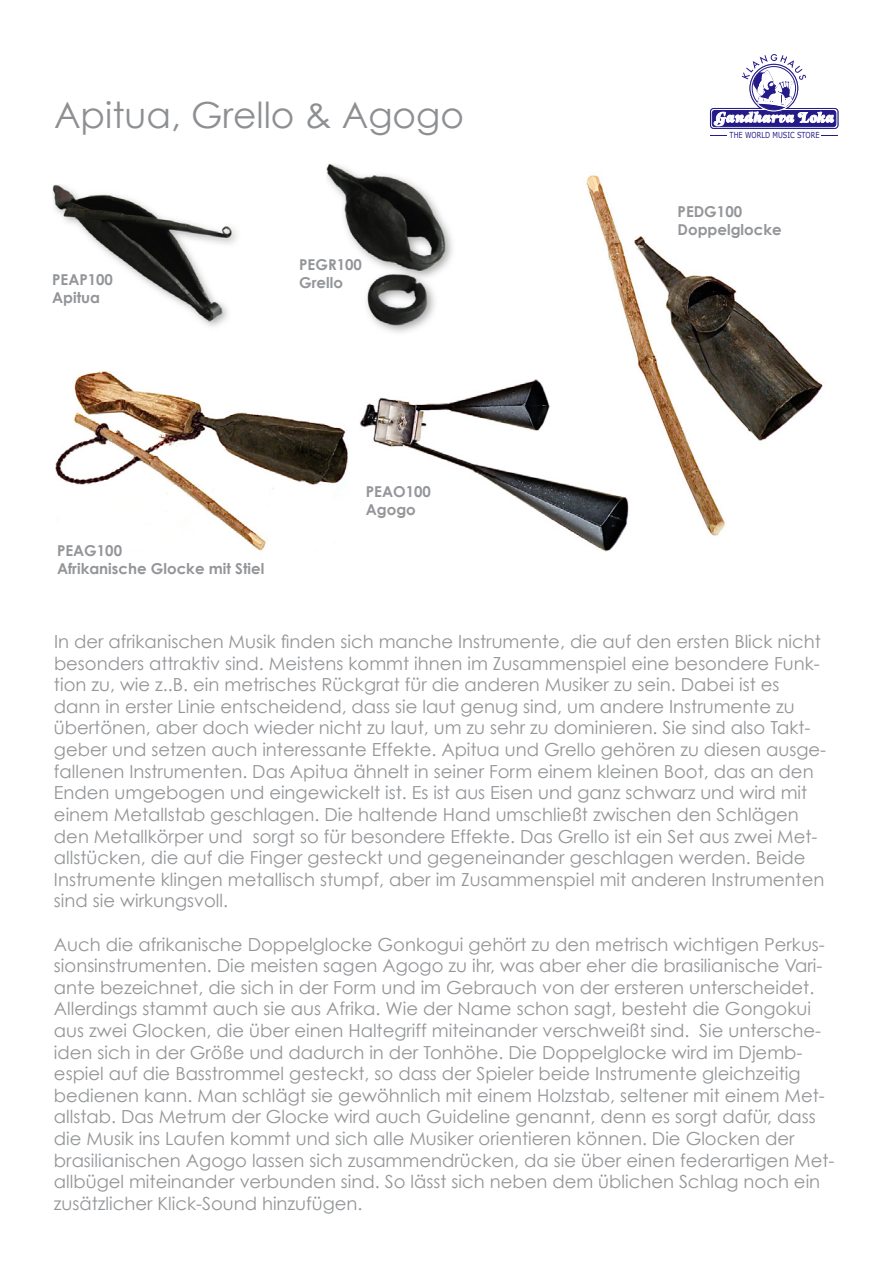
<style>
.page{position:relative;width:893px;height:1263px;background:#fff}
.page>*{position:absolute;margin:0;border:0;box-sizing:border-box;transform-origin:0 0}
.t1{font:36px "Century Gothic";color:#8d8f92}
.t2{font:18px/21.6px "Century Gothic";color:#939598}
.t3{font:700 15px/18px "Century Gothic";color:#939598}
.t4{font:8.25px "Verdana";color:#251b88;scale:.8 1}
</style>
<div class="page">
<img style="left:55px;top:371px;width:293px;height:180px">
<img style="left:586px;top:174px;width:237px;height:362px">
<img style="left:360px;top:379px;width:271px;height:173px">
<svg style="left:710px;top:54px;width:128px;height:75px"></svg>
<img style="left:52px;top:184px;width:185px;height:143px">
<img style="left:326px;top:164px;width:127px;height:169px">
<h1 class="t1" style="left:54px;top:93px;width:411px">Apitua, Grello &amp; Agogo</h1>
<p class="t3" style="left:52px;top:270px;width:62px">PEAP100<br>Apitua</p>
<p class="t3" style="left:299px;top:255px;width:64px">PEGR100<br>Grello</p>
<p class="t3" style="left:57px;top:541px;width:209px">PEAG100<br>Afrikanische Glocke mit Stiel</p>
<p class="t3" style="left:366px;top:482px;width:67px">PEAO100<br>Agogo</p>
<p class="t4" style="left:730px;top:130px;width:114px">THE WORLD MUSIC STORE</p>
<p class="t3" style="left:678px;top:202px;width:106px">PEDG100<br>Doppelglocke</p>
<p class="t2" style="left:54px;top:630px;width:774px">In der afrikanischen Musik finden sich manche Instrumente, die auf den ersten Blick nicht besonders attraktiv sind. Meistens kommt ihnen im Zusammenspiel eine besondere Funk&shy;tion zu, wie z..B. ein metrisches Rückgrat für die anderen Musiker zu sein. Dabei ist es dann in erster Linie entscheidend, dass sie laut genug sind, um andere Instrumente zu übertönen, aber doch wieder nicht zu laut, um zu sehr zu dominieren. Sie sind also Takt&shy;geber und setzen auch interessante Effekte. Apitua und Grello gehören zu diesen ausge&shy;fallenen Instrumenten. Das Apitua ähnelt in seiner Form einem kleinen Boot, das an den Enden umgebogen und eingewickelt ist. Es ist aus Eisen und ganz schwarz und wird mit einem Metallstab geschlagen. Die haltende Hand umschließt zwischen den Schlägen den Metallkörper und sorgt so für besondere Effekte. Das Grello ist ein Set aus zwei Met&shy;allstücken, die auf die Finger gesteckt und gegeneinander geschlagen werden. Beide Instrumente klingen metallisch stumpf, aber im Zusammenspiel mit anderen Instrumenten sind sie wirkungsvoll.</p>
<p class="t2" style="left:54px;top:933px;width:782px">Auch die afrikanische Doppelglocke Gonkogui gehört zu den metrisch wichtigen Perkus&shy;sionsinstrumenten. Die meisten sagen Agogo zu ihr, was aber eher die brasilianische Vari&shy;ante bezeichnet, die sich in der Form und im Gebrauch von der ersteren unterscheidet.<br>Allerdings stammt auch sie aus Afrika. Wie der Name schon sagt, besteht die Gongokui aus zwei Glocken, die über einen Haltegriff miteinander verschweißt sind. Sie untersche&shy;iden sich in der Größe und dadurch in der Tonhöhe. Die Doppelglocke wird im Djemb&shy;espiel auf die Basstrommel gesteckt, so dass der Spieler beide Instrumente gleichzeitig bedienen kann. Man schlägt sie gewöhnlich mit einem Holzstab, seltener mit einem Met&shy;allstab. Das Metrum der Glocke wird auch Guideline genannt, denn es sorgt dafür, dass die Musik ins Laufen kommt und sich alle Musiker orientieren können. Die Glocken der brasilianischen Agogo lassen sich zusammendrücken, da sie über einen federartigen Met&shy;allbügel miteinander verbunden sind. So lässt sich neben dem üblichen Schlag noch ein zusätzlicher Klick-Sound hinzufügen.</p>
</div>
